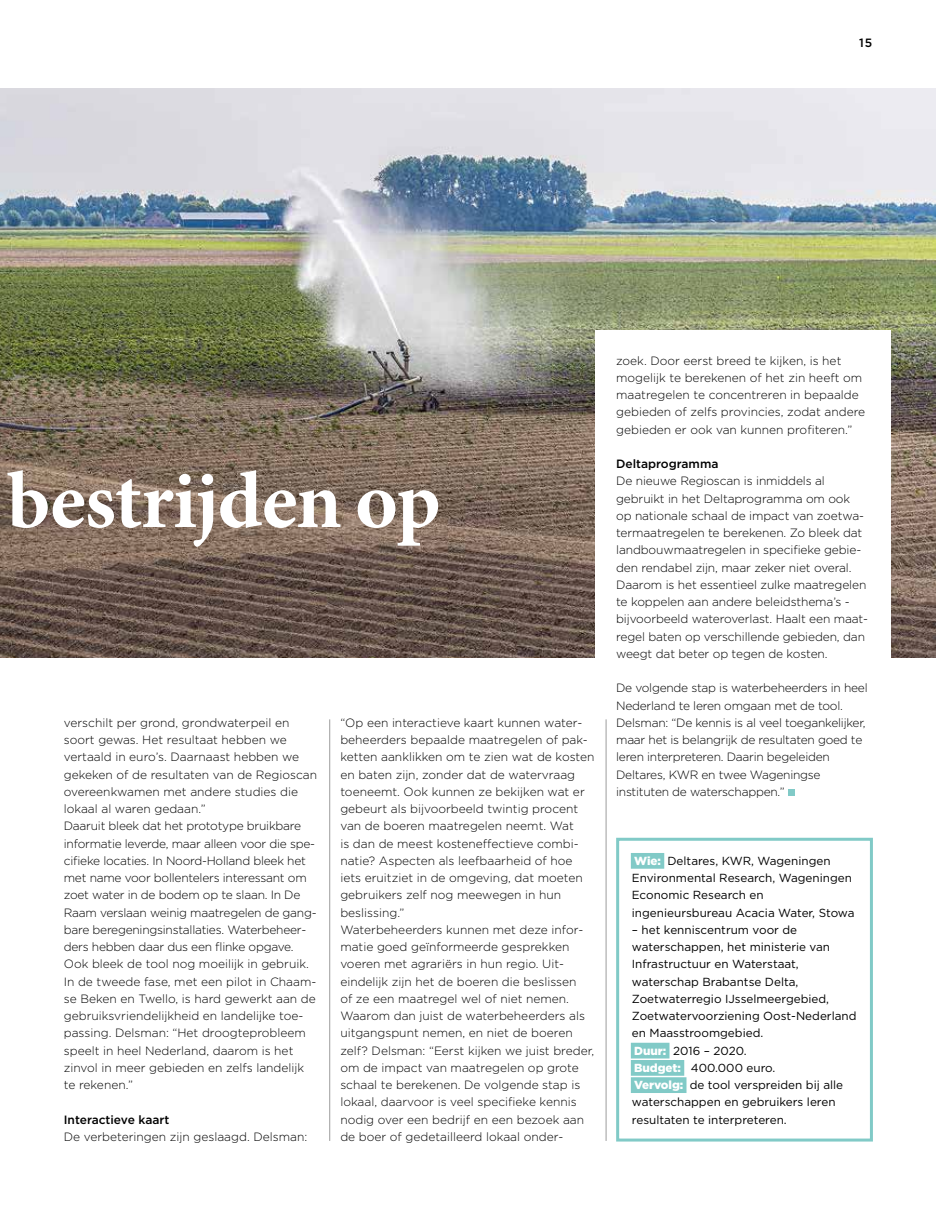
<style>
.page{position:relative;width:936px;height:1212px;background:#fff}
.page>*{position:absolute;margin:0;border:0;box-sizing:border-box;transform-origin:0 0}
.t1{font:700 81.15px "Minion Pro";letter-spacing:-.015em;color:#fff}
.t2{font:300 12px/17.2px "Gotham";color:#000}
.t3{font:300 12px/17.2px "Gotham";letter-spacing:-.02em;color:#000}
.t4{font:500 12px "Gotham";color:#000}
.t5{font:11.7px/17.2px "Gotham";color:#000}
.s1{font-weight:900;color:#fff}
</style>
<div class="page">
<img style="left:0;top:89px;width:935px;height:569px">
<hr style="left:605px;top:719px;width:1px;height:422px;background:#9c9c9d">
<hr style="left:329px;top:719px;width:1px;height:422px;background:#9c9c9d">
<svg style="left:616px;top:837px;width:257px;height:305px"></svg>
<div style="left:595px;top:330px;width:296px;height:362px;background:#fff"></div>
<div style="left:787px;top:789px;width:7px;height:7px;background:#81cac7"></div>
<p class="t4" style="left:859px;top:35px;width:15px">15</p>
<h1 class="t1" style="left:7px;top:444px;width:435px">bestrijden op</h1>
<p class="t2" style="left:64px;top:714px;width:255px">verschilt per grond, grondwaterpeil en soort gewas. Het resultaat hebben we vertaald in euro’s. Daarnaast hebben we gekeken of de resultaten van de Regioscan overeenkwamen met andere studies die lokaal al waren gedaan.”<br>Daaruit bleek dat het prototype bruikbare informatie leverde, maar alleen voor die spe&shy;cifieke locaties. In Noord-Holland bleek het met name voor bollentelers interessant om zoet water in de bodem op te slaan. In De Raam verslaan weinig maatregelen de gang&shy;bare beregeningsinstallaties. Waterbeheer&shy;ders hebben daar dus een flinke opgave.<br>Ook bleek de tool nog moeilijk in gebruik.<br>In de tweede fase, met een pilot in Chaam&shy;se Beken en Twello, is hard gewerkt aan de gebruiksvriendelijkheid en landelijke toe&shy;passing. Delsman: “Het droogteprobleem speelt in heel Nederland, daarom is het zinvol in meer gebieden en zelfs landelijk te rekenen.”</p>
<p class="t4" style="left:64px;top:1111px;width:107px">Interactieve kaart</p>
<p class="t2" style="left:64px;top:1127px;width:245px">De verbeteringen zijn geslaagd. Delsman:</p>
<p class="t2" style="left:340px;top:714px;width:256px">“Op een interactieve kaart kunnen water&shy;beheerders bepaalde maatregelen of pak&shy;ketten aanklikken om te zien wat de kosten en baten zijn, zonder dat de watervraag toeneemt. Ook kunnen ze bekijken wat er gebeurt als bijvoorbeeld twintig procent van de boeren maatregelen neemt. Wat<br>is dan de meest kosteneffectieve combi&shy;natie? Aspecten als leefbaarheid of hoe iets eruitziet in de omgeving, dat moeten gebruikers zelf nog meewegen in hun beslissing.”<br>Waterbeheerders kunnen met deze infor&shy;matie goed geïnformeerde gesprekken voeren met agrariërs in hun regio. Uit&shy;eindelijk zijn het de boeren die beslissen<br>of ze een maatregel wel of niet nemen.<br>Waarom dan juist de waterbeheerders als uitgangspunt nemen, en niet de boeren zelf? Delsman: “Eerst kijken we juist breder, om de impact van maatregelen op grote schaal te berekenen. De volgende stap is lokaal, daarvoor is veel specifieke kennis nodig over een bedrijf en een bezoek aan de boer of gedetailleerd lokaal onder-</p>
<p class="t2" style="left:616px;top:351px;width:250px">zoek. Door eerst breed te kijken, is het mogelijk te berekenen of het zin heeft om maatregelen te concentreren in bepaalde gebieden of zelfs provincies, zodat andere gebieden er ook van kunnen profiteren.”</p>
<p class="t4" style="left:616px;top:456px;width:104px">Deltaprogramma</p>
<p class="t2" style="left:616px;top:472px;width:253px">De nieuwe Regioscan is inmiddels al gebruikt in het Deltaprogramma om ook op nationale schaal de impact van zoetwa&shy;termaatregelen te berekenen. Zo bleek dat landbouwmaatregelen in specifieke gebie&shy;den rendabel zijn, maar zeker niet overal.<br>Daarom is het essentieel zulke maatregelen te koppelen aan andere beleidsthema’s - bijvoorbeeld wateroverlast. Haalt een maat&shy;regel baten op verschillende gebieden, dan weegt dat beter op tegen de kosten.</p>
<p class="t3" style="left:616px;top:679px;width:253px">De volgende stap is waterbeheerders in heel Nederland te leren omgaan met de tool.<br>Delsman: “De kennis is al veel toegankelijker, maar het is belangrijk de resultaten goed te leren interpreteren. Daarin begeleiden Deltares, KWR en twee Wageningse instituten de waterschappen.”</p>
<p class="t5" style="left:632px;top:852px;width:224px"><span class="s1">Wie:</span> Deltares, KWR, Wageningen<br>Environmental Research, Wageningen<br>Economic Research en ingenieursbureau Acacia Water, Stowa</p>
<p class="t5" style="left:632px;top:921px;width:226px">– het kenniscentrum voor de waterschappen, het ministerie van<br>Infrastructuur en Waterstaat, waterschap Brabantse Delta,<br>Zoetwaterregio IJsselmeergebied,<br>Zoetwatervoorziening Oost-Nederland en Maasstroomgebied.<br><span class="s1">Duur:</span> 2016 – 2020.<br><span class="s1">Budget:</span> 400.000 euro.<br><span class="s1">Vervolg:</span> de tool verspreiden bij alle waterschappen en gebruikers leren resultaten te interpreteren.</p>
</div>
